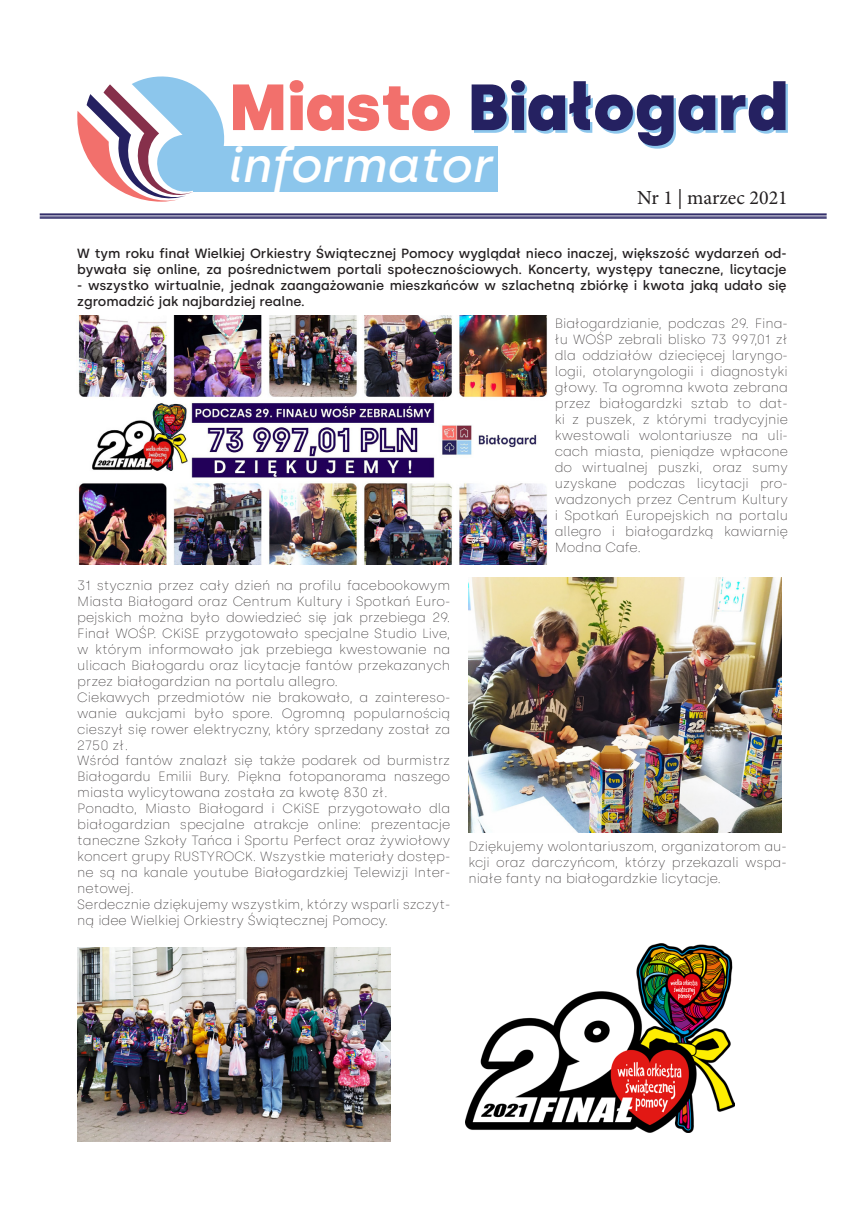
<style>
.page{position:relative;width:864px;height:1226px;background:#fff}
.page>*{position:absolute;margin:0;border:0;box-sizing:border-box;transform-origin:0 0}
.t1{font:italic 500 48.65px "Silka";color:#fff}
.t2{font:19.95px "Minion Pro";color:#231f20}
.t3{font:200 13.3px/15.9px "Silka";color:#231f20;text-align:justify}
.t4{font:500 13.3px/15.9px "Silka";color:#231f20}
</style>
<div class="page">
<hr style="left:40px;top:213px;width:786px;height:2px;background:#252161">
<hr style="left:40px;top:216px;width:786px;height:1px;background:#252161">
<hr style="left:40px;top:217px;width:786px;height:2px;background:#252161">
<img style="left:78px;top:315px;width:470px;height:249px">
<img style="left:77px;top:947px;width:313px;height:193px">
<img style="left:468px;top:577px;width:313px;height:255px">
<img style="left:466px;top:943px;width:268px;height:189px">
<div style="left:193px;top:146px;width:304px;height:46px;background:#8cc6ec"></div>
<svg style="left:77px;top:76px;width:206px;height:126px"></svg>
<svg style="left:289px;top:80px;width:160px;height:51px"></svg>
<svg style="left:471px;top:80px;width:316px;height:69px"></svg>
<h1 class="t1" style="left:226px;top:136px;width:266px">informator</h1>
<p class="t2" style="left:636px;top:184px;width:152px">Nr 1 | marzec 2021</p>
<p class="t4" style="left:77px;top:245px;width:710px">W tym roku finał Wielkiej Orkiestry Świątecznej Pomocy wyglądał nieco inaczej, większość wydarzeń od&shy;bywała się online, za pośrednictwem portali społecznościowych. Koncerty, występy taneczne, licytacje</p>
<p class="t4" style="left:77px;top:277px;width:710px">- wszystko wirtualnie, jednak zaangażowanie mieszkańców w szlachetną zbiórkę i kwota jaką udało się zgromadzić jak najbardziej realne.</p>
<p class="t3" style="left:77px;top:577px;width:374px">31 stycznia przez cały dzień na profilu facebookowym Miasta Białogard oraz Centrum Kultury i Spotkań Euro&shy;pejskich można było dowiedzieć się jak przebiega 29.<br>Finał WOŚP. CKiSE przygotowało specjalne Studio Live, w którym informowało jak przebiega kwestowanie na ulicach Białogardu oraz licytacje fantów przekazanych przez białogardzian na portalu allegro.</p>
<p class="t3" style="left:77px;top:689px;width:374px">Ciekawych przedmiotów nie brakowało, a zaintereso&shy;wanie aukcjami było spore. Ogromną popularnością cieszył się rower elektryczny, który sprzedany został za 2750 zł.</p>
<p class="t3" style="left:77px;top:752px;width:374px">Wśród fantów znalazł się także podarek od burmistrz Białogardu Emilii Bury. Piękna fotopanorama naszego miasta wylicytowana została za kwotę 830 zł.</p>
<p class="t3" style="left:77px;top:800px;width:374px">Ponadto, Miasto Białogard i CKiSE przygotowało dla białogardzian specjalne atrakcje online: prezentacje taneczne Szkoły Tańca i Sportu Perfect oraz żywiołowy koncert grupy RUSTYROCK. Wszystkie materiały dostęp&shy;ne są na kanale youtube Białogardzkiej Telewizji Inter&shy;netowej.</p>
<p class="t3" style="left:77px;top:896px;width:374px">Serdecznie dziękujemy wszystkim, którzy wsparli szczyt&shy;ną idee Wielkiej Orkiestry Świątecznej Pomocy.</p>
<p class="t3" style="left:554px;top:315px;width:234px">Białogardzianie, podczas 29. Fina&shy;łu WOŚP zebrali blisko 73 997,01 zł dla oddziałów dziecięcej laryngo&shy;logii, otolaryngologii i diagnostyki głowy. Ta ogromna kwota zebrana przez białogardzki sztab to dat&shy;ki z puszek, z którymi tradycyjnie kwestowali wolontariusze na uli&shy;cach miasta, pieniądze wpłacone do wirtualnej puszki, oraz sumy uzyskane podczas licytacji pro&shy;wadzonych przez Centrum Kultury i Spotkań Europejskich na portalu allegro i białogardzką kawiarnię Modna Cafe.</p>
<p class="t3" style="left:468px;top:838px;width:319px">Dziękujemy wolontariuszom, organizatorom au&shy;kcji oraz darczyńcom, którzy przekazali wspa&shy;niałe fanty na białogardzkie licytacje.</p>
</div>
